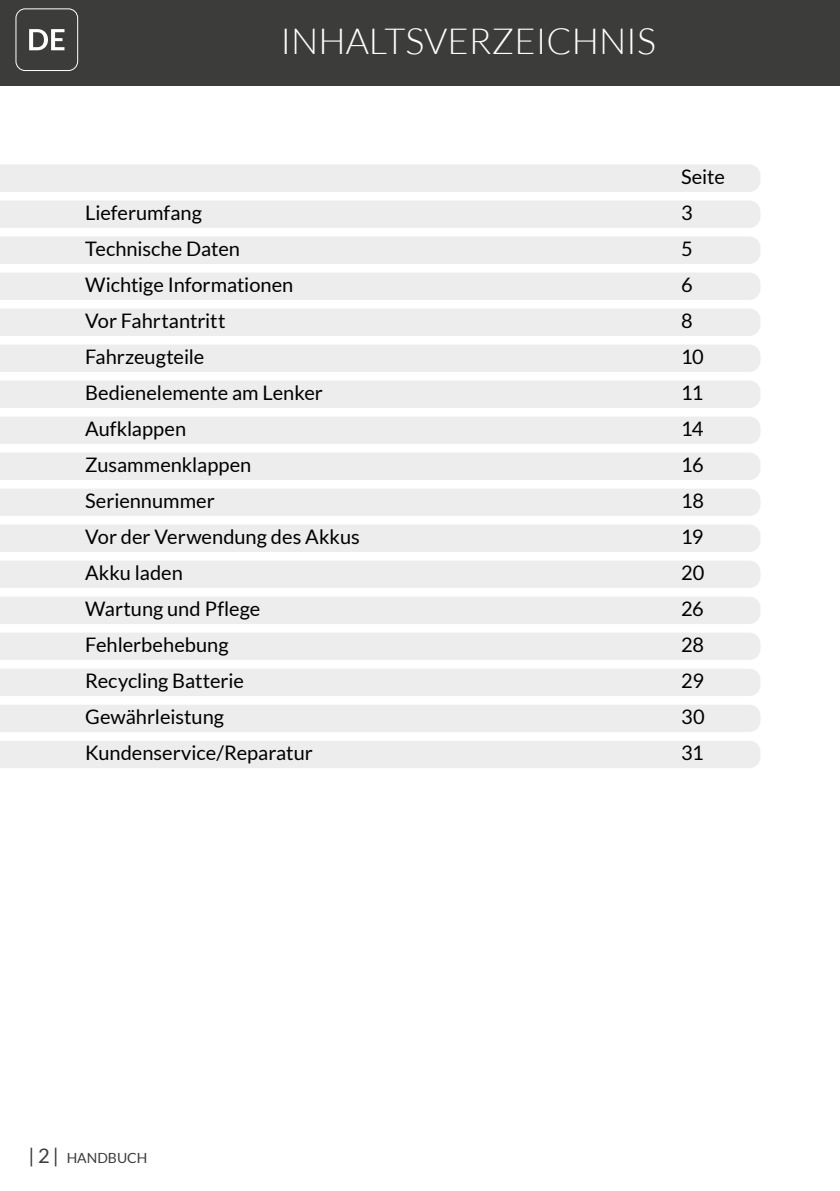
<style>
.page{position:relative;width:840px;height:1191px;background:#fff}
.page>*{position:absolute;margin:0;border:0;box-sizing:border-box;transform-origin:0 0}
.t1{font:300 36px "Lato";color:#fff}
.t2{font:20px "Lato";color:#000}
.t3{font:14px "Lato";color:#3c3c3b}
.s1{font-size:20px}
</style>
<div class="page">
<div style="left:0;top:0;width:839px;height:85px;background:#3c3c3b"></div>
<div style="left:16px;top:9px;width:62px;height:62px;border:1px solid #fff;border-radius:9px"></div>
<svg style="left:29px;top:29px;width:35px;height:21px"></svg>
<div style="left:0;top:165px;width:760px;height:27px;background:#ededed"></div>
<div style="left:0;top:201px;width:760px;height:27px;background:#ededed"></div>
<div style="left:0;top:237px;width:760px;height:27px;background:#ededed"></div>
<div style="left:0;top:273px;width:760px;height:27px;background:#ededed"></div>
<div style="left:0;top:309px;width:760px;height:27px;background:#ededed"></div>
<div style="left:0;top:345px;width:760px;height:27px;background:#ededed"></div>
<div style="left:0;top:381px;width:760px;height:27px;background:#ededed"></div>
<div style="left:0;top:417px;width:760px;height:27px;background:#ededed"></div>
<div style="left:0;top:453px;width:760px;height:27px;background:#ededed"></div>
<div style="left:0;top:489px;width:760px;height:27px;background:#ededed"></div>
<div style="left:0;top:525px;width:760px;height:27px;background:#ededed"></div>
<div style="left:0;top:561px;width:760px;height:27px;background:#ededed"></div>
<div style="left:0;top:597px;width:760px;height:27px;background:#ededed"></div>
<div style="left:0;top:633px;width:760px;height:27px;background:#ededed"></div>
<div style="left:0;top:669px;width:760px;height:27px;background:#ededed"></div>
<div style="left:0;top:705px;width:760px;height:27px;background:#ededed"></div>
<div style="left:0;top:741px;width:760px;height:27px;background:#ededed"></div>
<h1 class="t1" style="left:280px;top:22px;width:376px">INHALTSVERZEICHNIS</h1>
<p class="t2" style="left:680px;top:166px;width:45px">Seite</p>
<p class="t2" style="left:85px;top:202px;width:118px">Lieferumfang</p>
<p class="t2" style="left:680px;top:202px;width:13px">3</p>
<p class="t2" style="left:85px;top:238px;width:156px">Technische Daten</p>
<p class="t2" style="left:680px;top:238px;width:13px">5</p>
<p class="t2" style="left:85px;top:274px;width:210px">Wichtige Informationen</p>
<p class="t2" style="left:680px;top:274px;width:13px">6</p>
<p class="t2" style="left:85px;top:310px;width:142px">Vor Fahrtantritt</p>
<p class="t2" style="left:680px;top:310px;width:13px">8</p>
<p class="t2" style="left:85px;top:346px;width:121px">Fahrzeugteile</p>
<p class="t2" style="left:680px;top:346px;width:24px">10</p>
<p class="t2" style="left:85px;top:382px;width:239px">Bedienelemente am Lenker</p>
<p class="t2" style="left:680px;top:382px;width:24px">11</p>
<p class="t2" style="left:85px;top:418px;width:102px">Aufklappen</p>
<p class="t2" style="left:680px;top:418px;width:24px">14</p>
<p class="t2" style="left:85px;top:454px;width:168px">Zusammenklappen</p>
<p class="t2" style="left:680px;top:454px;width:24px">16</p>
<p class="t2" style="left:85px;top:490px;width:131px">Seriennummer</p>
<p class="t2" style="left:680px;top:490px;width:24px">18</p>
<p class="t2" style="left:85px;top:526px;width:276px">Vor der Verwendung des Akkus</p>
<p class="t2" style="left:680px;top:526px;width:24px">19</p>
<p class="t2" style="left:85px;top:562px;width:99px">Akku laden</p>
<p class="t2" style="left:680px;top:562px;width:25px">20</p>
<p class="t2" style="left:85px;top:598px;width:177px">Wartung und Pflege</p>
<p class="t2" style="left:680px;top:598px;width:24px">26</p>
<p class="t2" style="left:85px;top:634px;width:145px">Fehlerbehebung</p>
<p class="t2" style="left:680px;top:634px;width:25px">28</p>
<p class="t2" style="left:85px;top:670px;width:160px">Recycling Batterie</p>
<p class="t2" style="left:680px;top:670px;width:24px">29</p>
<p class="t2" style="left:85px;top:706px;width:140px">Gewährleistung</p>
<p class="t2" style="left:680px;top:706px;width:25px">30</p>
<p class="t2" style="left:85px;top:742px;width:229px">Kundenservice/Reparatur</p>
<p class="t2" style="left:680px;top:742px;width:24px">31</p>
<p class="t3" style="left:28px;top:1149px;width:120px"><span class="s1">| 2 |</span> HANDBUCH</p>
</div>
